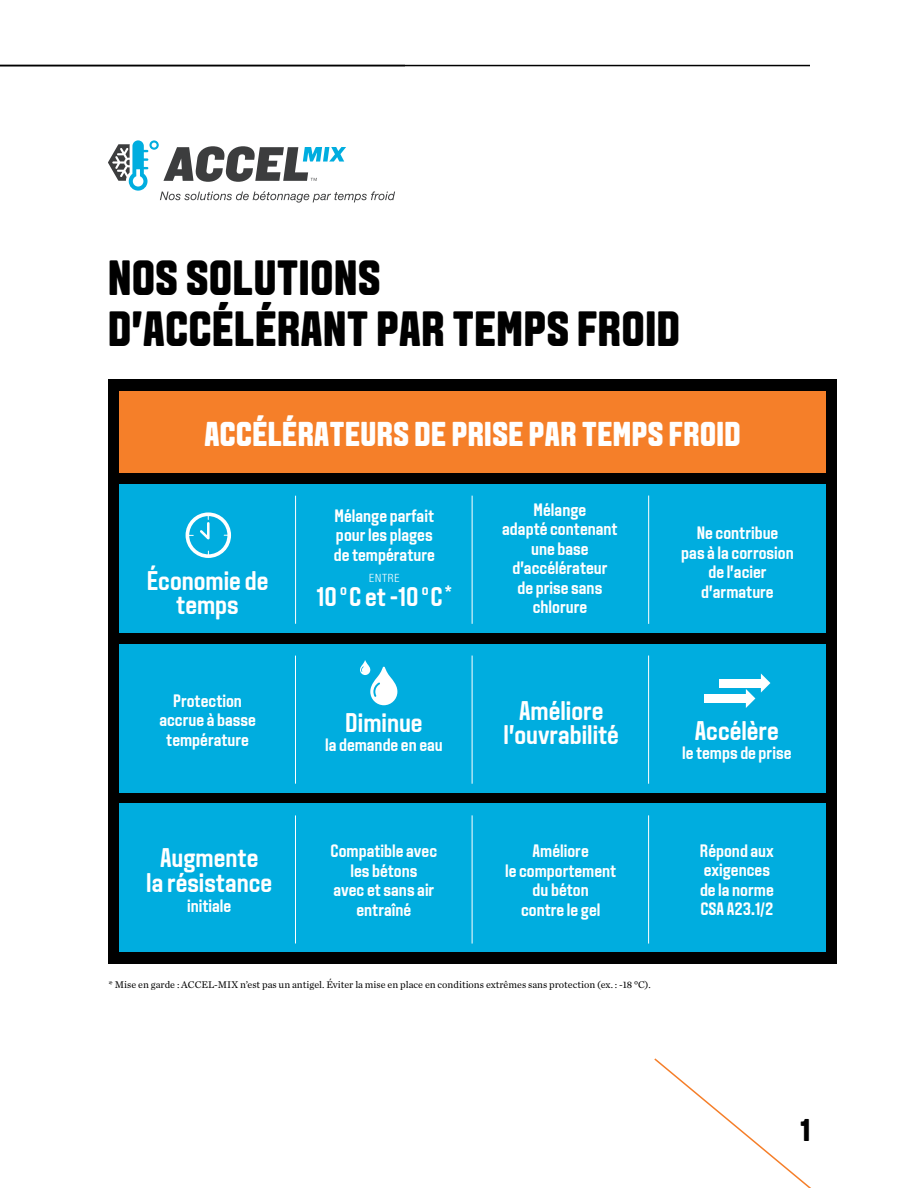
<style>
.page{position:relative;width:918px;height:1188px;background:#fff}
.page>*{position:absolute;margin:0;border:0;box-sizing:border-box;transform-origin:0 0}
.t1{font:800 49.5px/51px "Aveny T";letter-spacing:.015em;color:#000}
.t2{font:800 34.5px "Aveny T";letter-spacing:.015em;color:#fff}
.t3{font:800 31.5px "Aveny T";color:#000}
.t4{font:600 27px/24px "Aveny T";color:#fff;text-align:center}
.t5{font:600 18px/19.5px "Aveny T";color:#fff;text-align:center}
.t6{font:300 condensed 11.4px "Helvetica Neue";letter-spacing:.075em;color:#fff}
.t7{font:10.2px "Chronicle Text G1";color:#000}
</style>
<div class="page">
<svg style="left:108px;top:140px;width:287px;height:63px"></svg>
<div style="left:108px;top:380px;width:729px;height:584px;background:#000"></div>
<div style="left:119px;top:484px;width:707px;height:149px;background:#00addf"></div>
<hr style="left:472px;top:496px;width:1px;height:128px;background:#fff">
<hr style="left:648px;top:496px;width:1px;height:128px;background:#fff">
<hr style="left:295px;top:496px;width:1px;height:128px;background:#fff">
<div style="left:119px;top:644px;width:707px;height:149px;background:#00addf"></div>
<div style="left:119px;top:804px;width:707px;height:148px;background:#00addf"></div>
<hr style="left:472px;top:656px;width:1px;height:128px;background:#fff">
<hr style="left:648px;top:656px;width:1px;height:128px;background:#fff">
<hr style="left:472px;top:815px;width:1px;height:129px;background:#fff">
<hr style="left:295px;top:656px;width:1px;height:128px;background:#fff">
<hr style="left:295px;top:815px;width:1px;height:129px;background:#fff">
<div style="left:119px;top:391px;width:707px;height:82px;background:#f57f29"></div>
<div style="left:186px;top:512px;width:45px;height:46px;border:4px solid #fff;border-radius:50%"></div>
<svg style="left:187px;top:514px;width:24px;height:30px"></svg>
<hr style="left:648px;top:815px;width:1px;height:129px;background:#fff">
<svg style="left:360px;top:660px;width:37px;height:45px"></svg>
<div style="left:704px;top:694px;width:43px;height:9px;background:#fff"></div>
<svg style="left:746px;top:689px;width:9px;height:19px"></svg>
<div style="left:719px;top:679px;width:43px;height:8px;background:#fff"></div>
<svg style="left:761px;top:673px;width:9px;height:20px"></svg>
<hr style="left:0;top:65px;width:810px;height:1px;background:#000">
<svg style="left:654px;top:1058px;width:157px;height:130px"></svg>
<h1 class="t1" style="left:108px;top:254px;width:574px">NOS SOLUTIONS<br>D’ACCÉLÉRANT PAR TEMPS FROID</h1>
<h2 class="t2" style="left:204px;top:414px;width:538px">ACCÉLÉRATEURS DE PRISE PAR TEMPS FROID</h2>
<h3 class="t4" style="left:147px;top:569px;width:123px">Économie de temps</h3>
<p class="t5" style="left:159px;top:691px;width:98px">Protection accrue à basse température</p>
<h3 class="t4" style="left:146px;top:845px;width:127px;line-height:25.5px">Augmente<br>la résistance</h3>
<p class="t5" style="left:187px;top:896px;width:46px">initiale</p>
<p class="t5" style="left:334px;top:506px;width:103px;text-align:left">Mélange parfait pour les plages de température</p>
<p class="t6" style="left:369px;top:571px;width:32px">ENTRE</p>
<h3 class="t4" style="left:317px;top:585px;width:137px">10<sup>o</sup>C et -10<sup>o</sup>C<sup>*</sup></h3>
<h3 class="t4" style="left:345px;top:711px;width:79px">Diminue</h3>
<p class="t5" style="left:325px;top:736px;width:119px">la demande en eau</p>
<p class="t5" style="left:502px;top:500px;width:117px">Mélange<br>adapté contenant une base d’accélérateur<br>de prise sans chlorure</p>
<h3 class="t4" style="left:504px;top:699px;width:117px">Améliore l’ouvrabilité</h3>
<p class="t5" style="left:681px;top:524px;width:114px">Ne contribue<br>pas à la corrosion de l’acier d’armature</p>
<h3 class="t4" style="left:695px;top:719px;width:86px">Accélère</h3>
<p class="t5" style="left:682px;top:744px;width:111px">le temps de prise</p>
<p class="t5" style="left:331px;top:842px;width:108px">Compatible avec les bétons<br>avec et sans air entraîné</p>
<p class="t5" style="left:505px;top:842px;width:113px">Améliore<br>le comportement du béton<br>contre le gel</p>
<p class="t5" style="left:700px;top:841px;width:75px;text-align:left">Répond aux exigences de la norme<br>CSA A23.1/2</p>
<p class="t7" style="left:109px;top:977px;width:544px">* Mise en garde : ACCEL-MIX n’est pas un antigel. Éviter la mise en place en conditions extrêmes sans protection (ex. : -18 °C).</p>
<h3 class="t3" style="left:800px;top:1112px;width:11px">1</h3>
</div>
